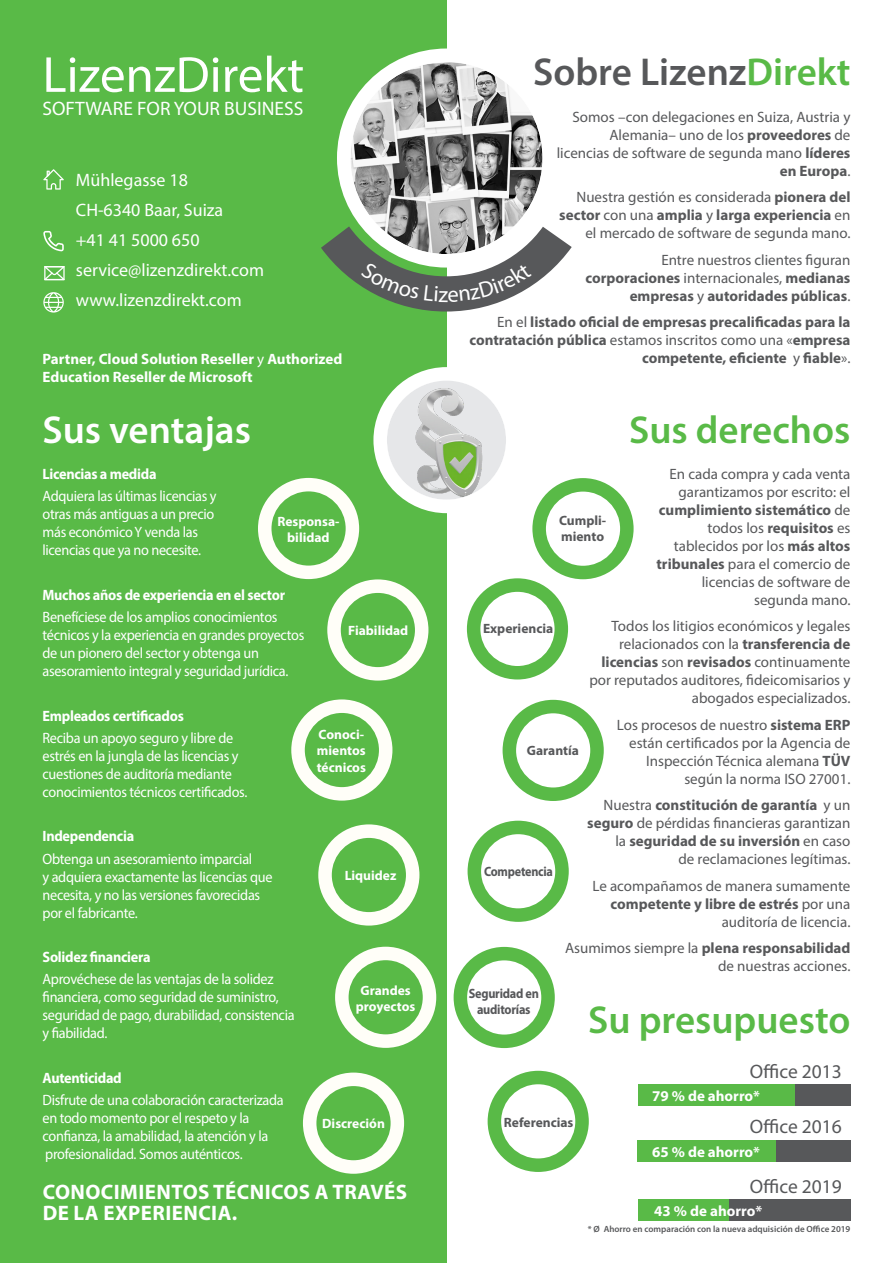
<style>
.page{position:relative;width:893px;height:1263px;background:#fff}
.page>*{position:absolute;margin:0;border:0;box-sizing:border-box;transform-origin:0 0}
.t1{font:51px "Myriad Pro";color:#fff}
.t2{font:600 39px "Myriad Pro";color:#59ba47}
.t3{font:600 39px "Myriad Pro";color:#57585a}
.t4{font:600 39px "Myriad Pro";color:#fff}
.t5{font:700 21px/21px "Myriad Pro";letter-spacing:.02em;color:#fff}
.t6{font:19.5px "Myriad Pro";color:#57585a}
.t7{font:19.5px "Myriad Pro";color:#fff}
.t8{font:18px "Myriad Pro";color:#fff}
.t9{font:15px/18px "Myriad Pro";color:#57585a;text-align:right}
.t10{font:15px/18px "Myriad Pro";letter-spacing:-.02em;color:#fff;scale:.95 1}
.t11{font:700 15px/18px "Myriad Pro";color:#57585a;text-align:right}
.t12{font:700 15px "Myriad Pro";letter-spacing:-.02em;color:#fff;scale:.95 1}
.t13{font:700 15px/18px "Myriad Pro";color:#fff}
.t14{font:700 13.5px/16.2px "Myriad Pro";color:#fff;text-align:center}
.t15{font:700 13.5px/16.2px "Myriad Pro";letter-spacing:-.005em;color:#57585a}
.t16{font:700 13.5px/16.2px "Myriad Pro";letter-spacing:-.005em;color:#57585a;text-align:center;scale:.91 1}
.t17{font:700 13.5px "Myriad Pro";letter-spacing:-.005em;color:#57585a;scale:.9 1}
.t18{font:600 9px "Myriad Pro";color:#57585a}
.s1{font-weight:400}
.s2{color:#59ba47}
.s3{font-weight:700}
</style>
<div class="page">
<div style="left:0;top:0;width:446px;height:1263px;background:#59ba47"></div>
<div style="left:373px;top:367px;width:146px;height:146px;border:14px solid #fff;border-radius:50%"></div>
<div style="left:638px;top:1084px;width:157px;height:22px;background:#59ba47"></div>
<div style="left:638px;top:1140px;width:138px;height:22px;background:#59ba47"></div>
<div style="left:638px;top:1199px;width:91px;height:21px;background:#59ba47"></div>
<svg style="left:43px;top:169px;width:21px;height:21px"></svg>
<svg style="left:43px;top:231px;width:21px;height:20px"></svg>
<svg style="left:43px;top:292px;width:21px;height:21px"></svg>
<svg style="left:44px;top:266px;width:21px;height:14px"></svg>
<div style="left:729px;top:1199px;width:121px;height:21px;background:#57585a"></div>
<div style="left:776px;top:1140px;width:74px;height:22px;background:#57585a"></div>
<div style="left:795px;top:1084px;width:55px;height:22px;background:#57585a"></div>
<svg style="left:291px;top:699px;width:101px;height:102px"></svg>
<svg style="left:318px;top:824px;width:101px;height:101px"></svg>
<svg style="left:335px;top:947px;width:101px;height:101px"></svg>
<svg style="left:303px;top:1072px;width:101px;height:102px"></svg>
<svg style="left:258px;top:381px;width:376px;height:300px"></svg>
<svg style="left:503px;top:700px;width:101px;height:101px"></svg>
<svg style="left:468px;top:821px;width:101px;height:101px"></svg>
<svg style="left:454px;top:947px;width:101px;height:101px"></svg>
<svg style="left:488px;top:1071px;width:101px;height:101px"></svg>
<svg style="left:321px;top:55px;width:251px;height:257px"></svg>
<p class="t1" style="left:43px;top:43px;width:263px">LizenzDirekt</p>
<p class="t7" style="left:43px;top:97px;width:262px">SOFTWARE FOR YOUR BUSINESS</p>
<p class="t8" style="left:76px;top:169px;width:113px">Mühlegasse 18</p>
<p class="t8" style="left:76px;top:199px;width:149px">CH-6340 Baar, Suiza</p>
<p class="t8" style="left:76px;top:229px;width:125px">+41 41 5000 650</p>
<p class="t8" style="left:76px;top:259px;width:190px">service@lizenzdirekt.com</p>
<p class="t8" style="left:76px;top:289px;width:167px">www.lizenzdirekt.com</p>
<p class="t13" style="left:43px;top:350px;width:301px">Partner, Cloud Solution Reseller <span class="s1">y</span> Authorized<br>Education Reseller de Microsoft</p>
<p class="t3" style="left:533px;top:47px;width:319px">Sobre Lizenz<span class="s2">Direkt</span></p>
<p class="t9" style="left:557px;top:108px;width:295px">Somos –con delegaciones en Suiza, Austria y Alemania– uno de los <span class="s3">proveedores</span> de licencias de software de segunda mano <span class="s3">líderes en Europa</span>.</p>
<p class="t9" style="left:559px;top:188px;width:293px">Nuestra gestión es considerada <span class="s3">pionera del sector</span> con una <span class="s3">amplia</span> y <span class="s3">larga experiencia</span> en el mercado de software de segunda mano.</p>
<p class="t11" style="left:586px;top:250px;width:266px"><span class="s1">Entre nuestros clientes figuran </span>corporaciones <span class="s1">internacionales,</span> medianas empresas <span class="s1">y</span> autoridades públicas<span class="s1">.</span></p>
<p class="t11" style="left:469px;top:313px;width:382px"><span class="s1">En el</span> listado oficial de empresas precalificadas para la contratación pública <span class="s1">estamos inscritos como una «</span>empresa competente, eficiente <span class="s1">y</span> fiable<span class="s1">».</span></p>
<p class="t4" style="left:43px;top:405px;width:210px">Sus ventajas</p>
<p class="t2" style="left:629px;top:405px;width:223px">Sus derechos</p>
<p class="t12" style="left:43px;top:464px;width:122px">Licencias a medida</p>
<p class="t10" style="left:43px;top:487px;width:185px">Adquiera las últimas licencias y otras más antiguas a un precio más económico Y venda las licencias que ya no necesite.</p>
<p class="t12" style="left:43px;top:585px;width:257px">Muchos años de experiencia en el sector</p>
<p class="t10" style="left:43px;top:608px;width:277px">Benefíciese de los amplios conocimientos técnicos y la experiencia en grandes proyectos de un pionero del sector y obtenga un asesoramiento integral y seguridad jurídica.</p>
<p class="t12" style="left:43px;top:706px;width:150px">Empleados certificados</p>
<p class="t10" style="left:43px;top:728px;width:217px">Reciba un apoyo seguro y libre de estrés en la jungla de las licencias y cuestiones de auditoría mediante conocimientos técnicos certificados.</p>
<p class="t12" style="left:43px;top:826px;width:98px">Independencia</p>
<p class="t10" style="left:43px;top:849px;width:244px">Obtenga un asesoramiento imparcial<br>y adquiera exactamente las licencias que necesita, y no las versiones favorecidas por el fabricante.</p>
<p class="t12" style="left:43px;top:947px;width:115px">Solidez financiera</p>
<p class="t10" style="left:43px;top:970px;width:267px">Aprovéchese de las ventajas de la solidez financiera, como seguridad de suministro, seguridad de pago, durabilidad, consistencia y fiabilidad.</p>
<p class="t12" style="left:43px;top:1068px;width:85px">Autenticidad</p>
<p class="t10" style="left:43px;top:1091px;width:255px">Disfrute de una colaboración caracterizada en todo momento por el respeto y la confianza, la amabilidad, la atención y la profesionalidad. Somos auténticos.</p>
<p class="t14" style="left:277px;top:513px;width:64px">Responsa&shy;bilidad</p>
<p class="t14" style="left:348px;top:622px;width:62px">Fiabilidad</p>
<p class="t14" style="left:317px;top:726px;width:51px;text-align:left">Conoci&shy;mientos técnicos</p>
<p class="t14" style="left:345px;top:867px;width:53px">Liquidez</p>
<p class="t14" style="left:356px;top:982px;width:61px">Grandes proyectos</p>
<p class="t14" style="left:322px;top:1114px;width:64px">Discreción</p>
<p class="t9" style="left:656px;top:464px;width:195px">En cada compra y cada venta garantizamos por escrito: el <span class="s3">cumplimiento sistemático</span> de todos los <span class="s3">requisitos</span> es tablecidos por los <span class="s3">más altos tribunales</span> para el comercio de licencias de software de segunda mano.</p>
<p class="t9" style="left:589px;top:617px;width:263px">Todos los litigios económicos y legales relacionados con la <span class="s3">transferencia de licencias</span> son <span class="s3">revisados</span> continuamente por reputados auditores, fideicomisarios y abogados especializados.</p>
<p class="t9" style="left:617px;top:715px;width:235px">Los procesos de nuestro <span class="s3">sistema ERP </span>están certificados por la Agencia de<br>Inspección Técnica alemana <span class="s3">TÜV </span>según la norma ISO 27001.</p>
<p class="t9" style="left:587px;top:796px;width:265px">Nuestra <span class="s3">constitución de garantía</span> y un <span class="s3">seguro</span> de pérdidas financieras garantizan la <span class="s3">seguridad de su inversión</span> en caso<br>de reclamaciones legítimas.</p>
<p class="t9" style="left:592px;top:876px;width:259px">Le acompañamos de manera sumamente <span class="s3">competente y libre de estrés</span> por una auditoría de licencia.</p>
<p class="t9" style="left:565px;top:939px;width:287px">Asumimos siempre la <span class="s3">plena responsabilidad </span>de nuestras acciones.</p>
<p class="t15" style="left:559px;top:512px;width:49px">Cumpli&shy;miento</p>
<p class="t15" style="left:483px;top:620px;width:72px">Experiencia</p>
<p class="t15" style="left:527px;top:742px;width:54px">Garantía</p>
<p class="t17" style="left:484px;top:863px;width:78px">Competencia</p>
<p class="t16" style="left:469px;top:984px;width:79px">Seguridad en auditorías</p>
<p class="t15" style="left:504px;top:1113px;width:71px">Referencias</p>
<p class="t2" style="left:588px;top:995px;width:264px">Su presupuesto</p>
<p class="t6" style="left:750px;top:1059px;width:94px">Office 2013</p>
<p class="t13" style="left:652px;top:1086px;width:109px">79 % de ahorro*</p>
<p class="t6" style="left:750px;top:1114px;width:94px">Office 2016</p>
<p class="t13" style="left:652px;top:1142px;width:109px">65 % de ahorro*</p>
<p class="t5" style="left:43px;top:1181px;width:366px">CONOCIMIENTOS TÉCNICOS A TRAVÉS<br>DE LA EXPERIENCIA.</p>
<p class="t6" style="left:750px;top:1174px;width:94px">Office 2019</p>
<p class="t13" style="left:654px;top:1201px;width:109px">43 % de ahorro*</p>
<p class="t18" style="left:588px;top:1223px;width:264px">* Ø Ahorro en comparación con la nueva adquisición de Office 2019</p>
</div>
